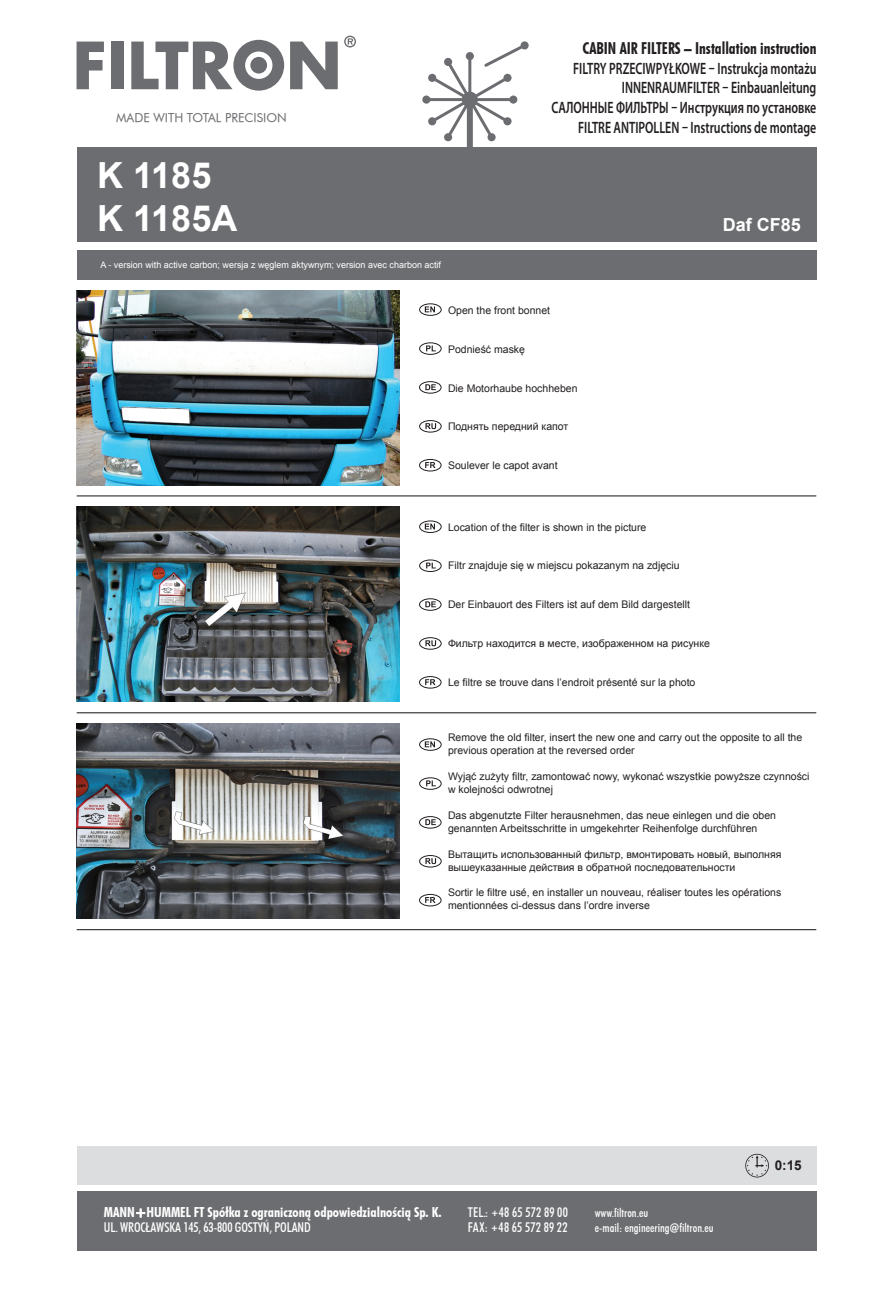
<style>
.page{position:relative;width:893px;height:1297px;background:#fff}
.page>*{position:absolute;margin:0;border:0;box-sizing:border-box;transform-origin:0 0}
.t1{font:700 36px/43.2px "Arial";color:#fff}
.t2{font:700 18px "Arial";color:#fff}
.t3{font:600 16.5px/19.8px "Myriad Pro";color:#231f20;text-align:right;scale:.72 1}
.t4{font:16.5px "Futura Bd Cn AT";color:#231f20;scale:.92 1}
.t5{font:13.8px "Futura Bd Cn AT";color:#fff}
.t6{font:13.5px "Futura Md Cn AT";letter-spacing:-.01em;color:#fff}
.t7{font:13.5px/15px "Futura Md Cn AT";letter-spacing:.02em;color:#fff}
.t8{font:700 13.5px "Arial";color:#231f20}
.t9{font:12.45px "Futura Bk AT";color:#6c6d70}
.t10{font:12px/15px "Futura Md Cn AT";color:#fff}
.t11{font:10.5px/13px "Arial";color:#231f20}
.t12{font:9px "Arial";color:#fff}
.s1{font-family:"Futura Black AT";font-size:9px}
.s2{font-family:"Futura X Blk Cn AT";font-size:10.5px}
</style>
<div class="page">
<svg style="left:77px;top:42px;width:27px;height:47px"></svg>
<div style="left:111px;top:42px;width:12px;height:47px;background:#6c6d70"></div>
<svg style="left:131px;top:40px;width:153px;height:51px"></svg>
<svg style="left:290px;top:42px;width:48px;height:47px"></svg>
<svg style="left:344px;top:36px;width:12px;height:11px"></svg>
<div style="left:77px;top:147px;width:739px;height:95px;background:#6c6d70"></div>
<div style="left:77px;top:250px;width:739px;height:29px;background:#6c6d70"></div>
<svg style="left:422px;top:41px;width:107px;height:106px"></svg>
<div style="left:77px;top:1146px;width:739px;height:38px;background:#dcdddf"></div>
<div style="left:77px;top:1191px;width:739px;height:59px;background:#6c6d70"></div>
<svg style="left:136px;top:1208px;width:10px;height:10px"></svg>
<hr style="left:77px;top:495px;width:739px;height:1px;background:#231f20">
<hr style="left:77px;top:712px;width:739px;height:1px;background:#231f20">
<hr style="left:77px;top:929px;width:739px;height:1px;background:#231f20">
<svg style="left:745px;top:1154px;width:24px;height:23px"></svg>
<svg style="left:425px;top:306px;width:10px;height:6px"></svg>
<div style="left:419px;top:303px;width:23px;height:13px;border:1px solid #231f20;border-radius:50%"></div>
<svg style="left:426px;top:345px;width:10px;height:6px"></svg>
<div style="left:419px;top:342px;width:23px;height:13px;border:1px solid #231f20;border-radius:50%"></div>
<svg style="left:425px;top:384px;width:11px;height:6px"></svg>
<div style="left:419px;top:381px;width:23px;height:13px;border:1px solid #231f20;border-radius:50%"></div>
<svg style="left:425px;top:423px;width:11px;height:6px"></svg>
<div style="left:419px;top:420px;width:23px;height:13px;border:1px solid #231f20;border-radius:50%"></div>
<svg style="left:425px;top:462px;width:10px;height:6px"></svg>
<div style="left:419px;top:459px;width:23px;height:12px;border:1px solid #231f20;border-radius:50%"></div>
<svg style="left:425px;top:524px;width:10px;height:5px"></svg>
<div style="left:419px;top:520px;width:23px;height:13px;border:1px solid #231f20;border-radius:50%"></div>
<svg style="left:426px;top:563px;width:10px;height:5px"></svg>
<div style="left:419px;top:559px;width:23px;height:13px;border:1px solid #231f20;border-radius:50%"></div>
<svg style="left:425px;top:601px;width:11px;height:6px"></svg>
<div style="left:419px;top:598px;width:23px;height:13px;border:1px solid #231f20;border-radius:50%"></div>
<svg style="left:425px;top:640px;width:11px;height:6px"></svg>
<div style="left:419px;top:637px;width:23px;height:13px;border:1px solid #231f20;border-radius:50%"></div>
<svg style="left:425px;top:679px;width:10px;height:6px"></svg>
<div style="left:419px;top:676px;width:23px;height:13px;border:1px solid #231f20;border-radius:50%"></div>
<svg style="left:425px;top:741px;width:10px;height:6px"></svg>
<div style="left:419px;top:738px;width:23px;height:13px;border:1px solid #231f20;border-radius:50%"></div>
<svg style="left:426px;top:780px;width:10px;height:6px"></svg>
<div style="left:419px;top:777px;width:23px;height:13px;border:1px solid #231f20;border-radius:50%"></div>
<svg style="left:425px;top:819px;width:11px;height:6px"></svg>
<div style="left:419px;top:816px;width:23px;height:12px;border:1px solid #231f20;border-radius:50%"></div>
<svg style="left:425px;top:858px;width:11px;height:6px"></svg>
<div style="left:419px;top:855px;width:23px;height:12px;border:1px solid #231f20;border-radius:50%"></div>
<svg style="left:425px;top:897px;width:10px;height:6px"></svg>
<div style="left:419px;top:894px;width:23px;height:12px;border:1px solid #231f20;border-radius:50%"></div>
<img style="left:76px;top:290px;width:323px;height:195px">
<img style="left:76px;top:506px;width:323px;height:195px">
<img style="left:76px;top:723px;width:323px;height:196px">
<p class="t9" style="left:116px;top:110px;width:172px">MADE WITH TOTAL PRECISION</p>
<h1 class="t1" style="left:97px;top:155px;width:142px">K 1185<br>K 1185A</h1>
<p class="t12" style="left:100px;top:259px;width:342px">A - version with active carbon; wersja z węglem aktywnym; version avec charbon actif</p>
<h3 class="t4" style="left:582px;top:38px;width:256px">CABIN AIR FILTERS – Installation instruction</h3>
<h3 class="t3" style="left:551px;top:58px;width:370px">FILTRY PRZECIWPYŁKOWE – Instrukcja montażu INNENRAUMFILTER – Einbauanleitung<br>САЛОННЫЕ ФИЛЬТРЫ – Инструкция по установке FILTRE ANTIPOLLEN – Instructions de montage</h3>
<h2 class="t2" style="left:723px;top:213px;width:80px">Daf CF85</h2>
<p class="t11" style="left:448px;top:304px;width:104px">Open the front bonnet</p>
<p class="t11" style="left:448px;top:342px;width:79px">Podnieść maskę</p>
<p class="t11" style="left:448px;top:381px;width:131px">Die Motorhaube hochheben</p>
<p class="t11" style="left:448px;top:420px;width:122px">Поднять передний капот</p>
<p class="t11" style="left:448px;top:459px;width:111px">Soulever le capot avant</p>
<p class="t11" style="left:448px;top:520px;width:200px">Location of the filter is shown in the picture</p>
<p class="t11" style="left:448px;top:559px;width:233px">Filtr znajduje się w miejscu pokazanym na zdjęciu</p>
<p class="t11" style="left:448px;top:598px;width:244px">Der Einbauort des Filters ist auf dem Bild dargestellt</p>
<p class="t11" style="left:448px;top:637px;width:263px">Фильтр находится в месте, изображенном на рисунке</p>
<p class="t11" style="left:448px;top:676px;width:249px">Le filtre se trouve dans l’endroit présenté sur la photo</p>
<p class="t11" style="left:448px;top:731px;width:356px">Remove the old filter, insert the new one and carry out the opposite to all the previous operation at the reversed order</p>
<p class="t11" style="left:448px;top:769px;width:363px">Wyjąć zużyty filtr, zamontować nowy, wykonać wszystkie powyższe czynności w kolejności odwrotnej</p>
<p class="t11" style="left:448px;top:808px;width:330px">Das abgenutzte Filter herausnehmen, das neue einlegen und die oben genannten Arbeitsschritte in umgekehrter Reihenfolge durchführen</p>
<p class="t11" style="left:448px;top:847px;width:335px">Вытащить использованный фильтр, вмонтировать новый, выполняя вышеуказанные действия в обратной последовательности</p>
<p class="t11" style="left:448px;top:886px;width:335px">Sortir le filtre usé, en installer un nouveau, réaliser toutes les opérations mentionnées ci-dessus dans l’ordre inverse</p>
<h3 class="t5" style="left:104px;top:1204px;width:339px">MANN+HUMMEL FT Spółka z ograniczoną odpowiedzialnością Sp. K.</h3>
<p class="t6" style="left:104px;top:1219px;width:208px">UL. WROCŁAWSKA 145, 63-800 GOSTYŃ, POLAND</p>
<p class="t7" style="left:468px;top:1205px;width:102px">TEL.: <span class="s1">+</span>48 65 572 89 00<br>FAX: <span class="s1">+</span>48 65 572 89 22</p>
<p class="t10" style="left:595px;top:1205px;width:120px">www.filtron.eu<br>e-mail: engineering<span class="s2">@</span>filtron.eu</p>
<p class="t8" style="left:775px;top:1156px;width:29px">0:15</p>
</div>
